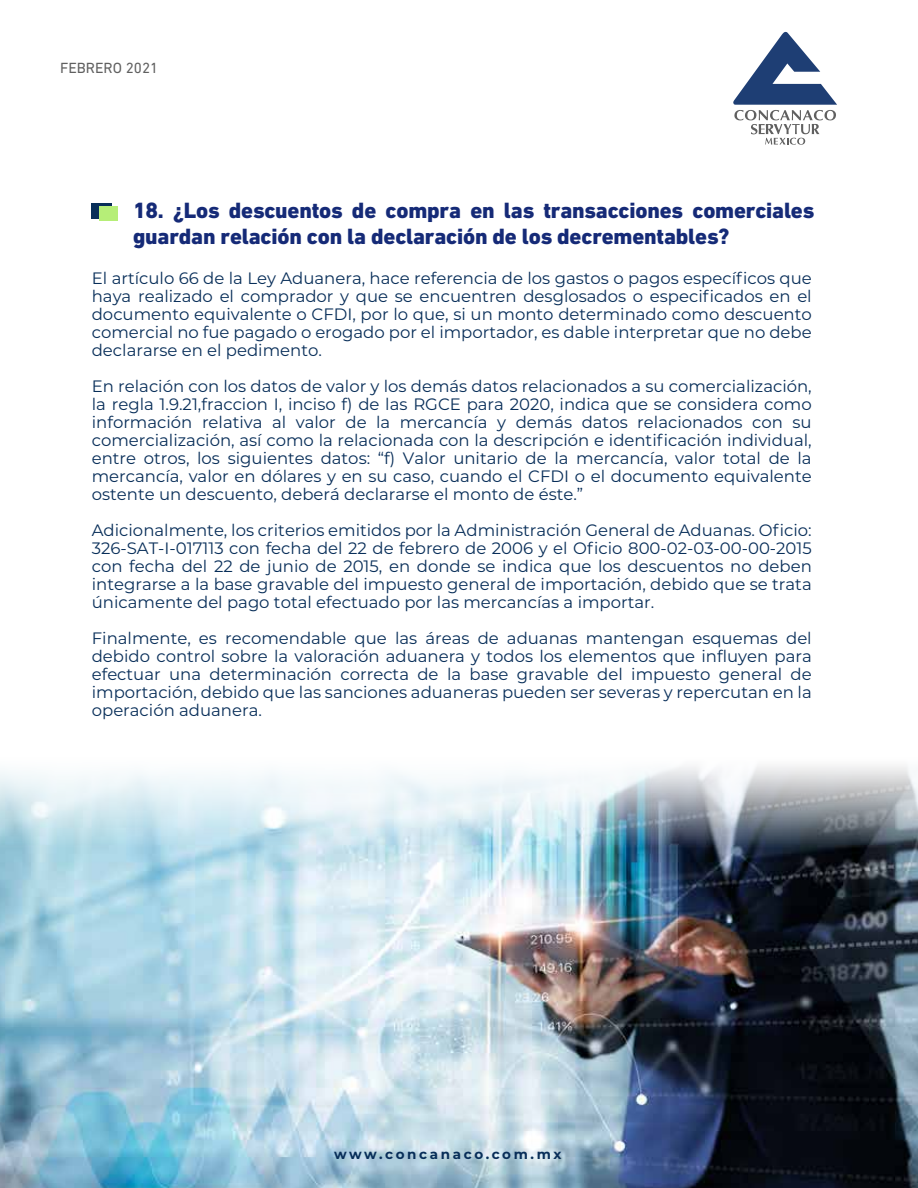
<style>
.page{position:relative;width:918px;height:1188px;background:#fff}
.page>*{position:absolute;margin:0;border:0;box-sizing:border-box;transform-origin:0 0}
.t1{font:800 22.5px/25.5px "DIN Next CYR";letter-spacing:-.01em;color:#152a77}
.t2{font:16.5px/18px "Montserrat";color:#082e59;text-align:justify}
.t3{font:15px "DIN Next CYR";color:#606060}
.t4{font:700 13.5px "Montserrat";letter-spacing:.195em;color:#082e59}
</style>
<div class="page">
<img style="left:0;top:875px;width:918px;height:313px">
<div style="left:91px;top:203px;width:21px;height:15px;background:#082e59"></div>
<div style="left:99px;top:207px;width:19px;height:14px;background:#b6ee78"></div>
<img style="left:0;top:766px;width:918px;height:109px">
<svg style="left:733px;top:32px;width:104px;height:113px"></svg>
<p class="t3" style="left:60px;top:59px;width:100px">FEBRERO 2021</p>
<h1 class="t1" style="left:133px;top:198px;width:683px">18. ¿Los descuentos de compra en las transacciones comerciales guardan relación con la declaración de los decrementables?</h1>
<p class="t2" style="left:92px;top:269px;width:722px">El artículo 66 de la Ley Aduanera, hace referencia de los gastos o pagos específicos que haya realizado el comprador y que se encuentren desglosados o especificados en el documento equivalente o CFDI, por lo que, si un monto determinado como descuento comercial no fue pagado o erogado por el importador, es dable interpretar que no debe declararse en el pedimento.</p>
<p class="t2" style="left:92px;top:377px;width:722px">En relación con los datos de valor y los demás datos relacionados a su comercialización, la regla 1.9.21,fraccion I, inciso f) de las RGCE para 2020, indica que se considera como información relativa al valor de la mercancía y demás datos relacionados con su comercialización, así como la relacionada con la descripción e identificación individual, entre otros, los siguientes datos: “f) Valor unitario de la mercancía, valor total de la mercancía, valor en dólares y en su caso, cuando el CFDI o el documento equivalente ostente un descuento, deberá declararse el monto de éste.”</p>
<p class="t2" style="left:92px;top:521px;width:722px">Adicionalmente, los criterios emitidos por la Administración General de Aduanas. Oficio:<br>326-SAT-I-017113 con fecha del 22 de febrero de 2006 y el Oficio 800-02-03-00-00-2015 con fecha del 22 de junio de 2015, en donde se indica que los descuentos no deben integrarse a la base gravable del impuesto general de importación, debido que se trata únicamente del pago total efectuado por las mercancías a importar.</p>
<p class="t2" style="left:92px;top:629px;width:722px">Finalmente, es recomendable que las áreas de aduanas mantengan esquemas del debido control sobre la valoración aduanera y todos los elementos que influyen para efectuar una determinación correcta de la base gravable del impuesto general de importación, debido que las sanciones aduaneras pueden ser severas y repercutan en la operación aduanera.</p>
<p class="t4" style="left:334px;top:1145px;width:229px">www.concanaco.com.mx</p>
</div>
